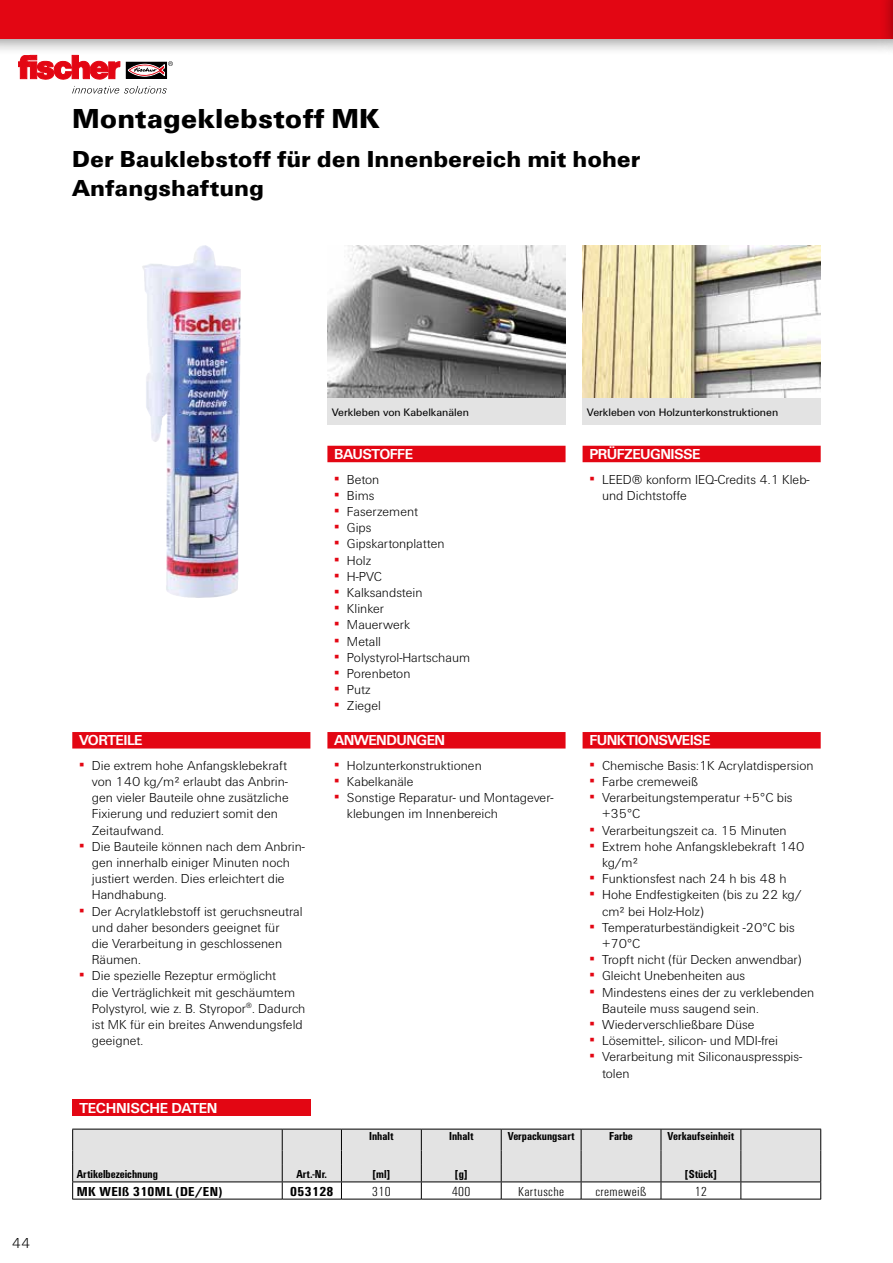
<style>
.page{position:relative;width:893px;height:1263px;background:#fff}
.page>*{position:absolute;margin:0;border:0;box-sizing:border-box;transform-origin:0 0}
.t1{font:900 28.5px "Fi We";color:#000}
.t2{font:900 24px/28.8px "Fi We";color:#000}
.t3{font:700 15px "Fi We";letter-spacing:-.04em;color:#fff}
.t4{font:700 15px "Fi We";letter-spacing:-.02em;color:#fff}
.t5{font:300 15px "Fi We";color:#000}
.t6{font:300 13.5px/16.2px "Fi We";color:#000}
.t7{font:300 condensed 13.5px "Fi We";letter-spacing:.025em;color:#000;scale:1.1 1}
.t8{font:700 condensed 13.5px "Fi We";letter-spacing:.025em;color:#000;scale:1.1 1}
.t9{font:700 condensed 12px "Fi We";color:#000}
.t10{font:11.25px "Fi We";color:#000}
.s1{font-weight:400;color:#e30613}
</style>
<div class="page">
<div style="left:0;top:0;width:893px;height:57px;background:#000;opacity:.4"></div>
<div style="left:0;top:0;width:893px;height:38px;background:#e30613"></div>
<svg style="left:128px;top:76px;width:37px;height:1px"></svg>
<div style="left:126px;top:62px;width:41px;height:17px;border:1px solid #000"></div>
<svg style="left:18px;top:55px;width:102px;height:25px"></svg>
<svg style="left:128px;top:61px;width:45px;height:15px"></svg>
<svg style="left:72px;top:86px;width:95px;height:8px"></svg>
<div style="left:879px;top:0;width:14px;height:57px;background:#000;opacity:.4"></div>
<hr style="left:892px;top:0;width:1px;height:38px;background:#e30613">
<img style="left:327px;top:245px;width:238px;height:153px">
<img style="left:583px;top:245px;width:237px;height:153px">
<img style="left:142px;top:245px;width:99px;height:353px">
<div style="left:583px;top:398px;width:238px;height:26px;background:#e3e3e3"></div>
<hr style="left:72px;top:1199px;width:210px;height:1px;background:#000">
<hr style="left:282px;top:1199px;width:59px;height:1px;background:#000">
<hr style="left:341px;top:1199px;width:80px;height:1px;background:#000">
<hr style="left:421px;top:1199px;width:80px;height:1px;background:#000">
<hr style="left:501px;top:1199px;width:80px;height:1px;background:#000">
<hr style="left:581px;top:1199px;width:80px;height:1px;background:#000">
<hr style="left:661px;top:1199px;width:80px;height:1px;background:#000">
<hr style="left:741px;top:1199px;width:80px;height:1px;background:#000">
<svg style="left:72px;top:1129px;width:749px;height:70px"></svg>
<div style="left:73px;top:1099px;width:238px;height:17px;background:#e30613"></div>
<div style="left:72px;top:732px;width:238px;height:16px;background:#e30613"></div>
<div style="left:327px;top:732px;width:239px;height:16px;background:#e30613"></div>
<div style="left:583px;top:732px;width:238px;height:16px;background:#e30613"></div>
<div style="left:327px;top:446px;width:239px;height:16px;background:#e30613"></div>
<div style="left:583px;top:446px;width:238px;height:16px;background:#e30613"></div>
<div style="left:327px;top:398px;width:239px;height:26px;background:#e3e3e3"></div>
<h1 class="t1" style="left:72px;top:102px;width:309px">Montageklebstoff MK</h1>
<h2 class="t2" style="left:72px;top:145px;width:570px">Der Bauklebstoff für den Innenbereich mit hoher<br>Anfangshaftung</h2>
<p class="t5" style="left:12px;top:1234px;width:20px">44</p>
<p class="t3" style="left:79px;top:732px;width:65px">VORTEILE</p>
<p class="t6" style="left:92px;top:757px;width:198px;text-indent:-13px"><span class="s1">▪</span> Die extrem hohe Anfangsklebekraft von 140 kg/m² erlaubt das Anbrin&shy;gen vieler Bauteile ohne zusätzliche<br>Fixierung und reduziert somit den<br>Zeitaufwand.</p>
<p class="t6" style="left:92px;top:838px;width:215px;text-indent:-13px"><span class="s1">▪</span> Die Bauteile können nach dem Anbrin&shy;gen innerhalb einiger Minuten noch justiert werden. Dies erleichtert die<br>Handhabung.</p>
<p class="t6" style="left:92px;top:903px;width:212px;text-indent:-13px"><span class="s1">▪</span> Der Acrylatklebstoff ist geruchsneutral und daher besonders geeignet für<br>die Verarbeitung in geschlossenen<br>Räumen.</p>
<p class="t6" style="left:92px;top:968px;width:215px;text-indent:-13px"><span class="s1">▪</span> Die spezielle Rezeptur ermöglicht<br>die Verträglichkeit mit geschäumtem<br>Polystyrol, wie z. B. Styropor<sup>®</sup>. Dadurch ist MK für ein breites Anwendungsfeld geeignet.</p>
<p class="t4" style="left:79px;top:1100px;width:140px">TECHNISCHE DATEN</p>
<p class="t10" style="left:332px;top:405px;width:139px">Verkleben von Kabelkanälen</p>
<p class="t3" style="left:334px;top:445px;width:80px">BAUSTOFFE</p>
<p class="t6" style="left:334px;top:471px;width:47px"><span class="s1">▪</span> Beton</p>
<p class="t6" style="left:334px;top:487px;width:42px"><span class="s1">▪</span> Bims</p>
<p class="t6" style="left:334px;top:503px;width:85px"><span class="s1">▪</span> Faserzement</p>
<p class="t6" style="left:334px;top:520px;width:39px"><span class="s1">▪</span> Gips</p>
<p class="t6" style="left:334px;top:536px;width:112px"><span class="s1">▪</span> Gipskartonplatten</p>
<p class="t6" style="left:334px;top:552px;width:39px"><span class="s1">▪</span> Holz</p>
<p class="t6" style="left:334px;top:568px;width:49px"><span class="s1">▪</span> H-PVC</p>
<p class="t6" style="left:334px;top:584px;width:90px"><span class="s1">▪</span> Kalksandstein</p>
<p class="t6" style="left:334px;top:601px;width:51px"><span class="s1">▪</span> Klinker</p>
<p class="t6" style="left:334px;top:617px;width:77px"><span class="s1">▪</span> Mauerwerk</p>
<p class="t6" style="left:334px;top:633px;width:48px"><span class="s1">▪</span> Metall</p>
<p class="t6" style="left:334px;top:649px;width:137px"><span class="s1">▪</span> Polystyrol-Hartschaum</p>
<p class="t6" style="left:334px;top:665px;width:78px"><span class="s1">▪</span> Porenbeton</p>
<p class="t6" style="left:334px;top:682px;width:38px"><span class="s1">▪</span> Putz</p>
<p class="t6" style="left:334px;top:698px;width:48px"><span class="s1">▪</span> Ziegel</p>
<p class="t3" style="left:334px;top:732px;width:112px">ANWENDUNGEN</p>
<p class="t6" style="left:334px;top:757px;width:149px"><span class="s1">▪</span> Holzunterkonstruktionen</p>
<p class="t6" style="left:334px;top:774px;width:81px"><span class="s1">▪</span> Kabelkanäle</p>
<p class="t6" style="left:347px;top:790px;width:208px;text-indent:-13px"><span class="s1">▪</span> Sonstige Reparatur- und Montagever&shy;klebungen im Innenbereich</p>
<p class="t10" style="left:587px;top:405px;width:193px">Verkleben von Holzunterkonstruktionen</p>
<p class="t3" style="left:589px;top:445px;width:113px">PRÜFZEUGNISSE</p>
<p class="t6" style="left:602px;top:471px;width:209px;text-indent:-13px"><span class="s1">▪</span> LEED® konform IEQ-Credits 4.1 Kleb&shy;und Dichtstoffe</p>
<p class="t3" style="left:589px;top:732px;width:123px">FUNKTIONSWEISE</p>
<p class="t6" style="left:589px;top:757px;width:226px"><span class="s1">▪</span> Chemische Basis:1K Acrylatdispersion</p>
<p class="t6" style="left:589px;top:774px;width:110px"><span class="s1">▪</span> Farbe cremeweiß</p>
<p class="t6" style="left:602px;top:790px;width:192px;text-indent:-13px"><span class="s1">▪</span> Verarbeitungstemperatur +5°C bis +35°C</p>
<p class="t6" style="left:589px;top:822px;width:199px"><span class="s1">▪</span> Verarbeitungszeit ca. 15 Minuten</p>
<p class="t6" style="left:602px;top:838px;width:204px;text-indent:-13px"><span class="s1">▪</span> Extrem hohe Anfangsklebekraft 140 kg/m²</p>
<p class="t6" style="left:589px;top:871px;width:199px"><span class="s1">▪</span> Funktionsfest nach 24 h bis 48 h</p>
<p class="t6" style="left:602px;top:887px;width:201px;text-indent:-13px"><span class="s1">▪</span> Hohe Endfestigkeiten (bis zu 22 kg/ cm² bei Holz-Holz)</p>
<p class="t6" style="left:602px;top:919px;width:194px;text-indent:-13px"><span class="s1">▪</span> Temperaturbeständigkeit -20°C bis +70°C</p>
<p class="t6" style="left:589px;top:952px;width:214px"><span class="s1">▪</span> Tropft nicht (für Decken anwendbar)</p>
<p class="t6" style="left:589px;top:968px;width:157px"><span class="s1">▪</span> Gleicht Unebenheiten aus</p>
<p class="t6" style="left:602px;top:984px;width:214px;text-indent:-13px"><span class="s1">▪</span> Mindestens eines der zu verklebenden<br>Bauteile muss saugend sein.</p>
<p class="t6" style="left:589px;top:1017px;width:167px"><span class="s1">▪</span> Wiederverschließbare Düse</p>
<p class="t6" style="left:589px;top:1033px;width:190px"><span class="s1">▪</span> Lösemittel-, silicon- und MDI-frei</p>
<p class="t6" style="left:602px;top:1049px;width:201px;text-indent:-13px"><span class="s1">▪</span> Verarbeitung mit Siliconauspresspis&shy;tolen</p>
<p class="t9" style="left:369px;top:1129px;width:26px">Inhalt</p>
<p class="t9" style="left:449px;top:1129px;width:26px">Inhalt</p>
<p class="t9" style="left:508px;top:1129px;width:68px">Verpackungsart</p>
<p class="t9" style="left:609px;top:1129px;width:25px">Farbe</p>
<p class="t9" style="left:668px;top:1129px;width:68px">Verkaufseinheit</p>
<p class="t9" style="left:77px;top:1167px;width:83px">Artikelbezeichnung</p>
<p class="t9" style="left:296px;top:1167px;width:32px">Art.-Nr.</p>
<p class="t9" style="left:372px;top:1167px;width:19px">[ml]</p>
<p class="t9" style="left:455px;top:1167px;width:14px">[g]</p>
<p class="t9" style="left:685px;top:1167px;width:33px">[Stück]</p>
<p class="t8" style="left:77px;top:1183px;width:134px">MK WEIß 310ML (DE/EN)</p>
<p class="t8" style="left:290px;top:1183px;width:41px">053128</p>
<p class="t7" style="left:372px;top:1184px;width:18px">310</p>
<p class="t7" style="left:452px;top:1184px;width:18px">400</p>
<p class="t7" style="left:518px;top:1184px;width:43px">Kartusche</p>
<p class="t7" style="left:595px;top:1184px;width:48px">cremeweiß</p>
<p class="t7" style="left:695px;top:1184px;width:13px">12</p>
</div>
